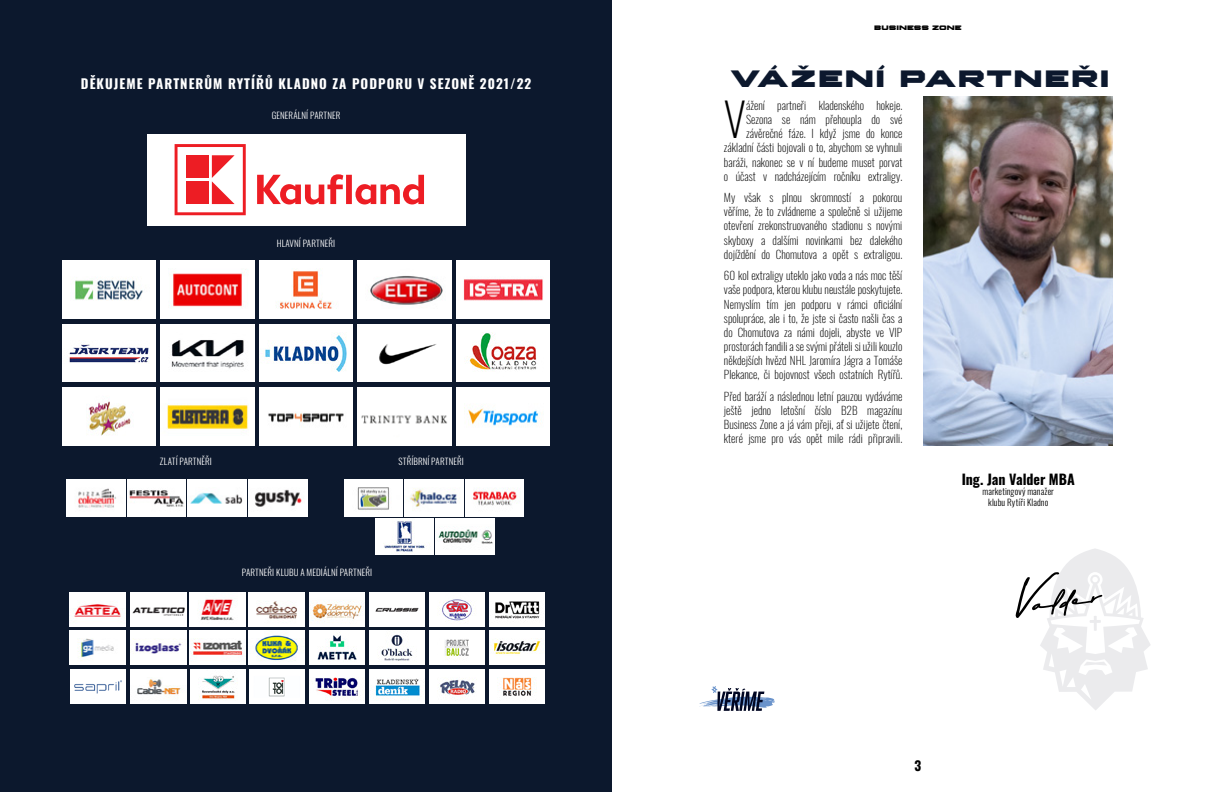
<style>
.page{position:relative;width:1224px;height:792px;background:#fff}
.page>*{position:absolute;margin:0;border:0;box-sizing:border-box;transform-origin:0 0}
.t1{font:60px "Asem Kandis";color:#000}
.t2{font:200 46.1px "Oswald";color:#000}
.t3{font:900 expanded 20.7px "Winner Sans";letter-spacing:.08em;color:#0c182d}
.t4{font:700 14px "Oswald";letter-spacing:-.005em;color:#000}
.t5{font:700 13.2px "Oswald";letter-spacing:.08em;color:#fff}
.t6{font:700 13.2px "Oswald";color:#000}
.t7{font:200 11.3px/14.1px "Oswald";color:#000;text-align:justify}
.t8{font:300 9px "Oswald";letter-spacing:.015em;color:#fff}
.t9{font:300 9px/10.8px "Oswald";letter-spacing:.015em;color:#000;text-align:center}
.t10{font:900 expanded 5.6px "Winner Sans";color:#000}
</style>
<div class="page">
<div style="left:0;top:0;width:612px;height:792px;background:#0c182d"></div>
<img style="left:358px;top:324px;width:93px;height:58px">
<svg style="left:1040px;top:549px;width:111px;height:161px"></svg>
<img style="left:924px;top:97px;width:189px;height:348px">
<svg style="left:699px;top:686px;width:76px;height:25px"></svg>
<div style="left:147px;top:134px;width:318px;height:91px;background:#fff"></div>
<svg style="left:257px;top:174px;width:167px;height:30px"></svg>
<svg style="left:175px;top:144px;width:71px;height:71px"></svg>
<img style="left:62px;top:324px;width:94px;height:58px">
<img style="left:62px;top:261px;width:94px;height:57px">
<img style="left:161px;top:261px;width:93px;height:57px">
<img style="left:259px;top:261px;width:94px;height:57px">
<img style="left:358px;top:261px;width:93px;height:57px">
<img style="left:456px;top:261px;width:94px;height:57px">
<img style="left:358px;top:388px;width:93px;height:57px">
<img style="left:161px;top:324px;width:93px;height:58px">
<img style="left:259px;top:324px;width:94px;height:58px">
<img style="left:456px;top:324px;width:94px;height:58px">
<img style="left:62px;top:388px;width:94px;height:57px">
<img style="left:161px;top:388px;width:93px;height:57px">
<img style="left:259px;top:388px;width:94px;height:57px">
<img style="left:67px;top:480px;width:58px;height:36px">
<img style="left:127px;top:480px;width:59px;height:36px">
<img style="left:188px;top:480px;width:119px;height:36px">
<img style="left:375px;top:518px;width:59px;height:36px">
<img style="left:344px;top:480px;width:59px;height:36px">
<img style="left:405px;top:480px;width:58px;height:36px">
<img style="left:465px;top:480px;width:59px;height:36px">
<img style="left:436px;top:518px;width:58px;height:36px">
<img style="left:70px;top:592px;width:55px;height:34px">
<img style="left:131px;top:592px;width:55px;height:34px">
<img style="left:190px;top:592px;width:55px;height:34px">
<img style="left:249px;top:592px;width:55px;height:34px">
<img style="left:309px;top:592px;width:55px;height:34px">
<img style="left:369px;top:592px;width:56px;height:34px">
<img style="left:429px;top:592px;width:56px;height:34px">
<img style="left:489px;top:592px;width:56px;height:34px">
<img style="left:70px;top:631px;width:55px;height:34px">
<img style="left:131px;top:631px;width:55px;height:34px">
<img style="left:190px;top:631px;width:55px;height:34px">
<img style="left:249px;top:631px;width:55px;height:34px">
<img style="left:309px;top:631px;width:55px;height:34px">
<img style="left:369px;top:631px;width:56px;height:34px">
<img style="left:429px;top:631px;width:56px;height:34px">
<img style="left:489px;top:631px;width:56px;height:34px">
<img style="left:70px;top:669px;width:56px;height:35px">
<img style="left:131px;top:669px;width:55px;height:35px">
<img style="left:190px;top:669px;width:56px;height:35px">
<img style="left:249px;top:669px;width:56px;height:35px">
<img style="left:309px;top:669px;width:56px;height:35px">
<img style="left:369px;top:669px;width:56px;height:35px">
<img style="left:429px;top:669px;width:56px;height:35px">
<img style="left:490px;top:669px;width:55px;height:35px">
<img style="left:456px;top:388px;width:94px;height:57px">
<p class="t5" style="left:81px;top:77px;width:452px">DĚKUJEME PARTNERŮM RYTÍŘŮ KLADNO ZA PODPORU V SEZONĚ 2021/22</p>
<p class="t8" style="left:272px;top:107px;width:70px">GENERÁLNÍ PARTNER</p>
<p class="t8" style="left:277px;top:235px;width:60px">HLAVNÍ PARTNEŘI</p>
<p class="t8" style="left:160px;top:454px;width:54px">ZLATÍ PARTNĚŘI</p>
<p class="t8" style="left:398px;top:454px;width:67px">STŘÍBRNÍ PARTNEŘI</p>
<p class="t8" style="left:242px;top:565px;width:132px">PARTNEŘI KLUBU A MEDIÁLNÍ PARTNEŘI</p>
<p class="t10" style="left:874px;top:23px;width:89px">BUSINESS ZONE</p>
<h3 class="t3" style="left:731px;top:61px;width:380px">VÁŽENÍ PARTNEŘI</h3>
<h2 class="t2" style="left:724px;top:79px;width:24px">V</h2>
<p class="t7" style="left:724px;top:97px;width:180px;text-align:right">ážení partneři kladenského hokeje.<br>Sezona se nám přehoupla do své závěrečné fáze. I když jsme do konce základní části bojovali o to, abychom se vyhnuli baráži, nakonec se v ní budeme muset porvat o účast v nadcházejícím ročníku extraligy.</p>
<p class="t7" style="left:724px;top:189px;width:180px">My však s plnou skromností a pokorou věříme, že to zvládneme a společně si užijeme otevření zrekonstruovaného stadionu s novými skyboxy a dalšími novinkami bez dalekého dojíždění do Chomutova a opět s extraligou.</p>
<p class="t7" style="left:724px;top:267px;width:180px">60 kol extraligy uteklo jako voda a nás moc těší vaše podpora, kterou klubu neustále poskytujete.<br>Nemyslím tím jen podporu v rámci oficiální spolupráce, ale i to, že jste si často našli čas a do Chomutova za námi dojeli, abyste ve VIP prostorách fandili a se svými přáteli si užili kouzlo někdejších hvězd NHL Jaromíra Jágra a Tomáše Plekance, či bojovnost všech ostatních Rytířů.</p>
<p class="t7" style="left:724px;top:388px;width:180px">Před baráží a následnou letní pauzou vydáváme ještě jedno letošní číslo B2B magazínu Business Zone a já vám přeji, ať si užijete čtení, které jsme pro vás opět mile rádi připravili.</p>
<p class="t4" style="left:962px;top:472px;width:114px">Ing. Jan Valder MBA</p>
<p class="t9" style="left:983px;top:485px;width:73px">marketingový manažer klubu Rytíři Kladno</p>
<p class="t6" style="left:915px;top:758px;width:8px">3</p>
<h1 class="t1" style="left:1019px;top:568px;width:79px;rotate:-8deg">Valder</h1>
</div>
